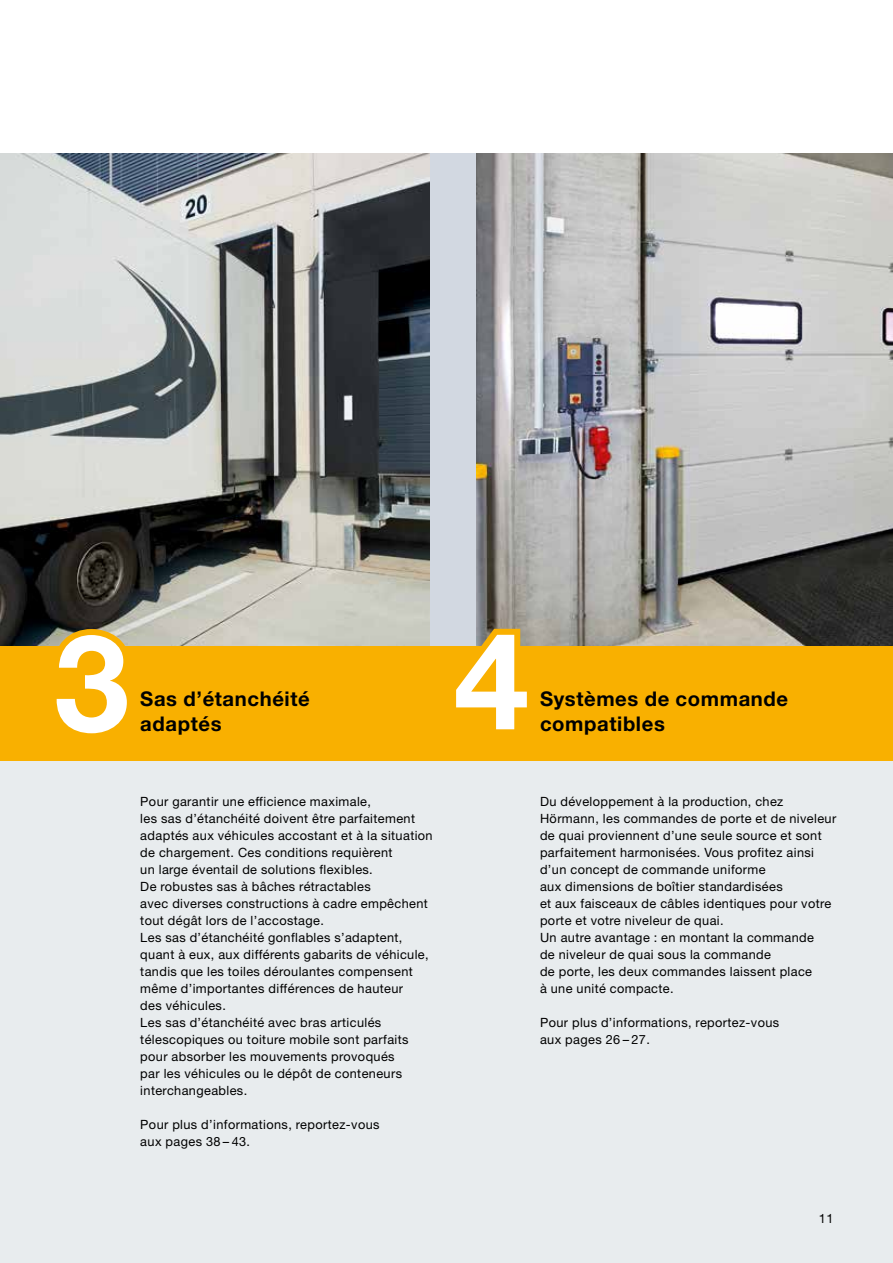
<style>
.page{position:relative;width:893px;height:1263px;background:#fff}
.page>*{position:absolute;margin:0;border:0;box-sizing:border-box;transform-origin:0 0}
.t1{font:700 135px "Hoermann Helvetica Neue";color:#fff}
.t2{font:700 20.25px "Hoermann Helvetica Neue";letter-spacing:.03em;color:#000}
.t3{font:12.75px/17px "Hoermann Helvetica Neue Rm";letter-spacing:.03em;color:#000}
</style>
<div class="page">
<div style="left:0;top:153px;width:893px;height:1110px;background:#e8ecee"></div>
<div style="left:0;top:153px;width:893px;height:493px;background:#d2d8e1"></div>
<img style="left:0;top:153px;width:429px;height:493px">
<img style="left:476px;top:153px;width:417px;height:493px">
<div style="left:0;top:646px;width:893px;height:115px;background:#f9b000"></div>
<svg style="left:45px;top:623px;width:94px;height:23px;background:#ab9657"></svg>
<svg style="left:476px;top:623px;width:63px;height:23px"></svg>
<h1 class="t1" style="left:54px;top:587px;width:77px">3</h1>
<h2 class="t2" style="left:140px;top:684px;width:171px">Sas d’étanchéité</h2>
<h2 class="t2" style="left:140px;top:710px;width:83px">adaptés</h2>
<h1 class="t1" style="left:454px;top:585px;width:77px">4</h1>
<h2 class="t2" style="left:540px;top:684px;width:250px">Systèmes de commande</h2>
<h2 class="t2" style="left:540px;top:710px;width:126px">compatibles</h2>
<p class="t3" style="left:140px;top:792px;width:294px">Pour garantir une efficience maximale,<br>les sas d’étanchéité doivent être parfaitement adaptés aux véhicules accostant et à la situation de chargement. Ces conditions requièrent<br>un large éventail de solutions flexibles.<br>De robustes sas à bâches rétractables<br>avec diverses constructions à cadre empêchent tout dégât lors de l’accostage.<br>Les sas d’étanchéité gonflables s’adaptent, quant à eux, aux différents gabarits de véhicule, tandis que les toiles déroulantes compensent même d’importantes différences de hauteur<br>des véhicules.<br>Les sas d’étanchéité avec bras articulés télescopiques ou toiture mobile sont parfaits pour absorber les mouvements provoqués<br>par les véhicules ou le dépôt de conteneurs interchangeables.</p>
<p class="t3" style="left:140px;top:1115px;width:241px">Pour plus d’informations, reportez-vous aux pages 38 – 43.</p>
<p class="t3" style="left:540px;top:792px;width:298px">Du développement à la production, chez Hörmann, les commandes de porte et de niveleur de quai proviennent d’une seule source et sont parfaitement harmonisées. Vous profitez ainsi d’un concept de commande uniforme<br>aux dimensions de boîtier standardisées<br>et aux faisceaux de câbles identiques pour votre porte et votre niveleur de quai.<br>Un autre avantage : en montant la commande<br>de niveleur de quai sous la commande<br>de porte, les deux commandes laissent place<br>à une unité compacte.</p>
<p class="t3" style="left:540px;top:1013px;width:241px">Pour plus d’informations, reportez-vous aux pages 26 – 27.</p>
<p class="t3" style="left:819px;top:1209px;width:16px">11</p>
</div>
